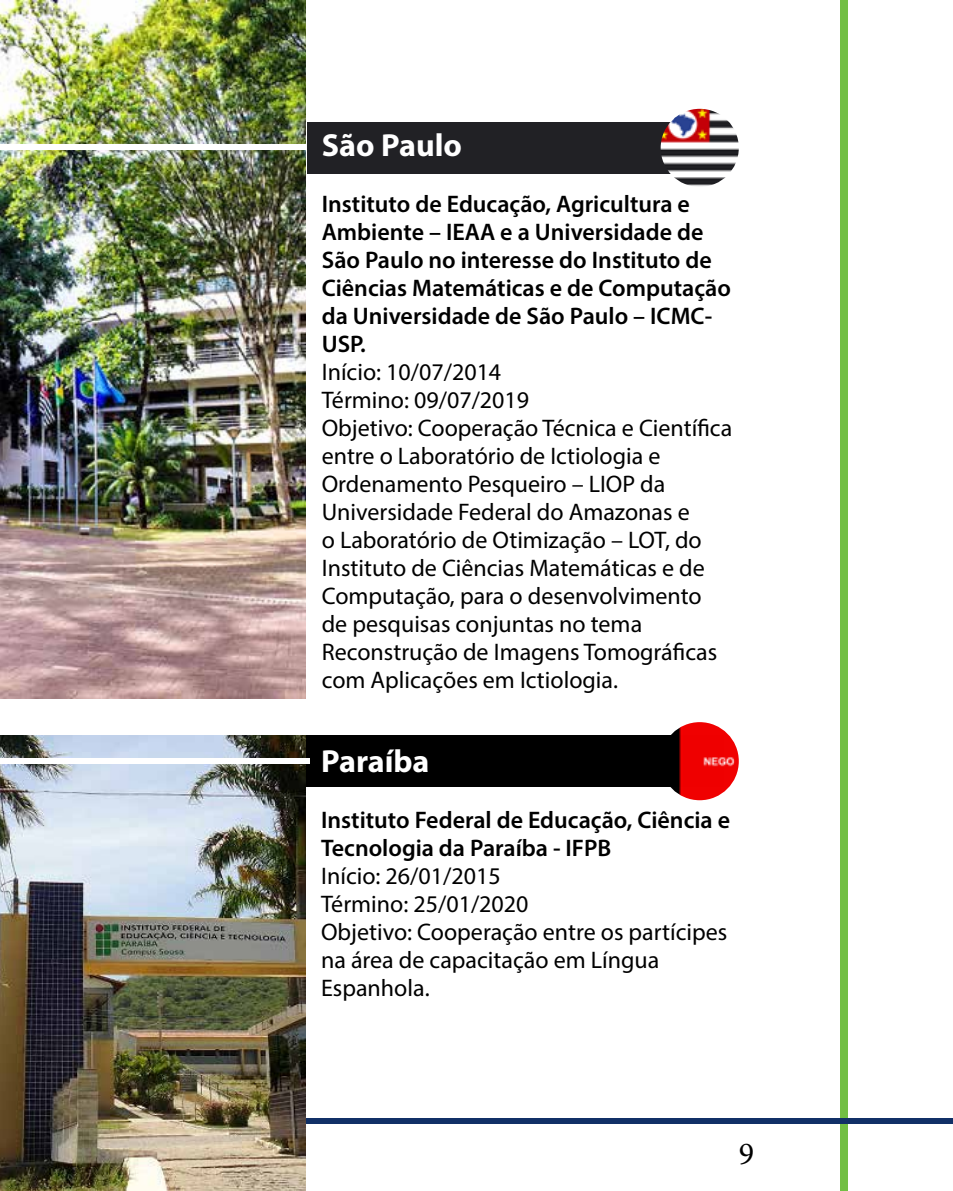
<style>
.page{position:relative;width:953px;height:1191px;background:#fff}
.page>*{position:absolute;margin:0;border:0;box-sizing:border-box;transform-origin:0 0}
.t1{font:700 32px "Myriad Pro";color:#fff}
.t2{font:32px "Minion Pro";color:#000}
.t3{font:24px/28px "Myriad Pro";color:#000}
.t4{font:600 24px/28px "Myriad Pro";color:#000}
</style>
<div class="page">
<div style="left:840px;top:0;width:8px;height:1191px;background:#72bf44"></div>
<div style="left:0;top:1118px;width:952px;height:6px;background:#113067"></div>
<img style="left:0;top:0;width:305px;height:699px">
<div style="left:305px;top:735px;width:418px;height:52px;background:#000"></div>
<img style="left:0;top:735px;width:305px;height:456px">
<div style="left:0;top:144px;width:309px;height:5px;background:#fff"></div>
<div style="left:0;top:758px;width:309px;height:6px;background:#fff"></div>
<div style="left:307px;top:122px;width:419px;height:52px;background:#212125"></div>
<img style="left:660px;top:109px;width:78px;height:78px;border-radius:39px">
<img style="left:660px;top:722px;width:78px;height:78px;border-radius:39px">
<h1 class="t1" style="left:322px;top:124px;width:142px">São Paulo</h1>
<p class="t4" style="left:322px;top:189px;width:411px">Instituto de Educação, Agricultura e<br>Ambiente – IEAA e a Universidade de<br>São Paulo no interesse do Instituto de<br>Ciências Matemáticas e de Computação da Universidade de São Paulo – ICMC-<br>USP.</p>
<p class="t3" style="left:322px;top:358px;width:412px">Início: 10/07/2014<br>Término: 09/07/2019<br>Objetivo: Cooperação Técnica e Científica entre o Laboratório de Ictiologia e Ordenamento Pesqueiro – LIOP da Universidade Federal do Amazonas e<br>o Laboratório de Otimização – LOT, do Instituto de Ciências Matemáticas e de Computação, para o desenvolvimento de pesquisas conjuntas no tema Reconstrução de Imagens Tomográficas com Aplicações em Ictiologia.</p>
<h1 class="t1" style="left:321px;top:740px;width:110px">Paraíba</h1>
<p class="t4" style="left:321px;top:805px;width:410px">Instituto Federal de Educação, Ciência e<br>Tecnologia da Paraíba - IFPB</p>
<p class="t3" style="left:321px;top:862px;width:408px">Início: 26/01/2015<br>Término: 25/01/2020<br>Objetivo: Cooperação entre os partícipes na área de capacitação em Língua<br>Espanhola.</p>
<h1 class="t2" style="left:739px;top:1132px;width:17px">9</h1>
</div>
